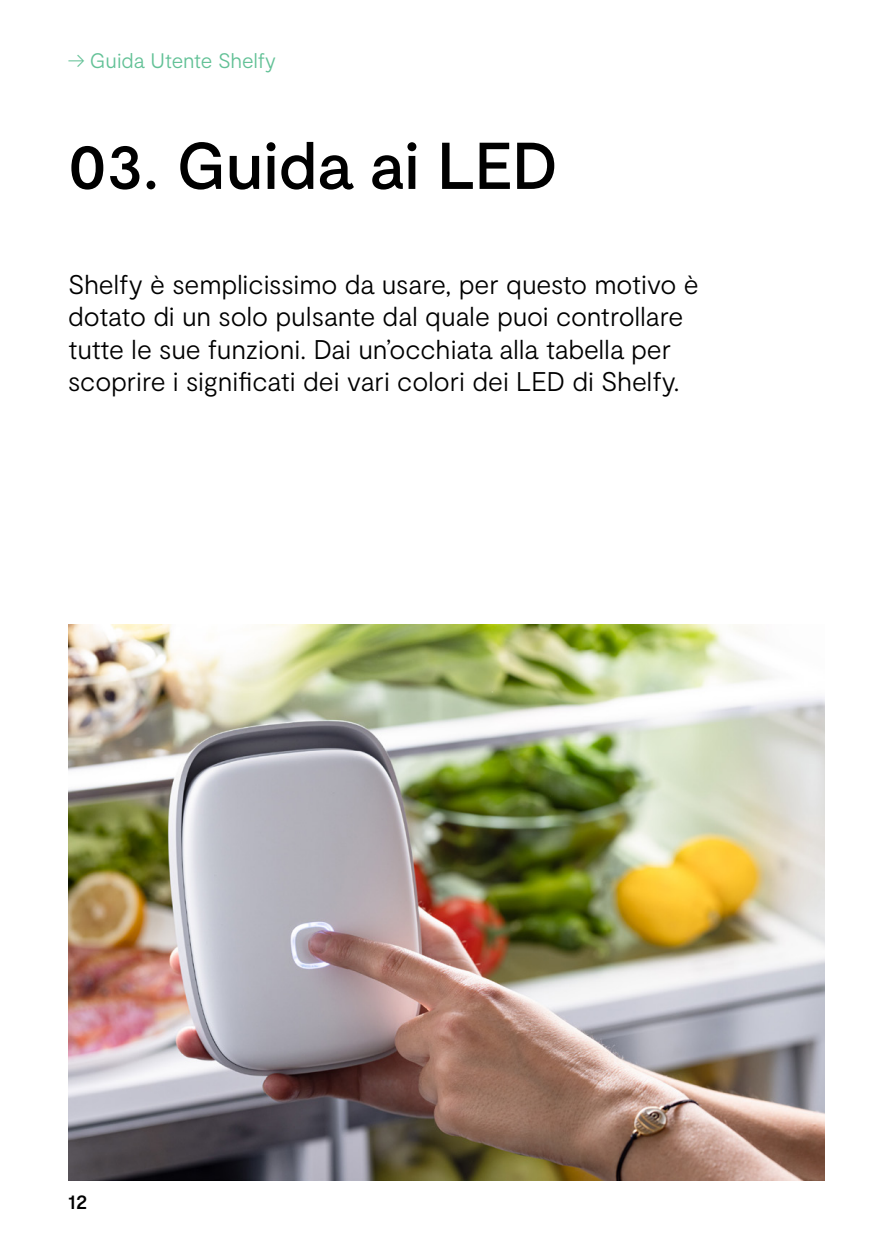
<style>
.page{position:relative;width:893px;height:1259px;background:#fff}
.page>*{position:absolute;margin:0;border:0;box-sizing:border-box;transform-origin:0 0}
.t1{font:500 66px "Moderat";color:#000}
.t2{font:300 27px/32.4px "Moderat";letter-spacing:-.01em;color:#000}
.t3{font:300 21px "Moderat";letter-spacing:-.01em;color:#62c196}
.t4{font:500 21px "Moderat";color:#000}
.s1{font-weight:700}
</style>
<div class="page">
<img style="left:68px;top:624px;width:757px;height:556px">
<p class="t3" style="left:68px;top:48px;width:210px"><span class="s1">→</span> Guida Utente Shelfy</p>
<h1 class="t1" style="left:68px;top:125px;width:491px">03. Guida ai LED</h1>
<p class="t2" style="left:68px;top:268px;width:632px">Shelfy è semplicissimo da usare, per questo motivo è dotato di un solo pulsante dal quale puoi controllare tutte le sue funzioni. Dai un’occhiata alla tabella per scoprire i significati dei vari colori dei LED di Shelfy.</p>
<p class="t4" style="left:69px;top:1188px;width:20px">12</p>
</div>
